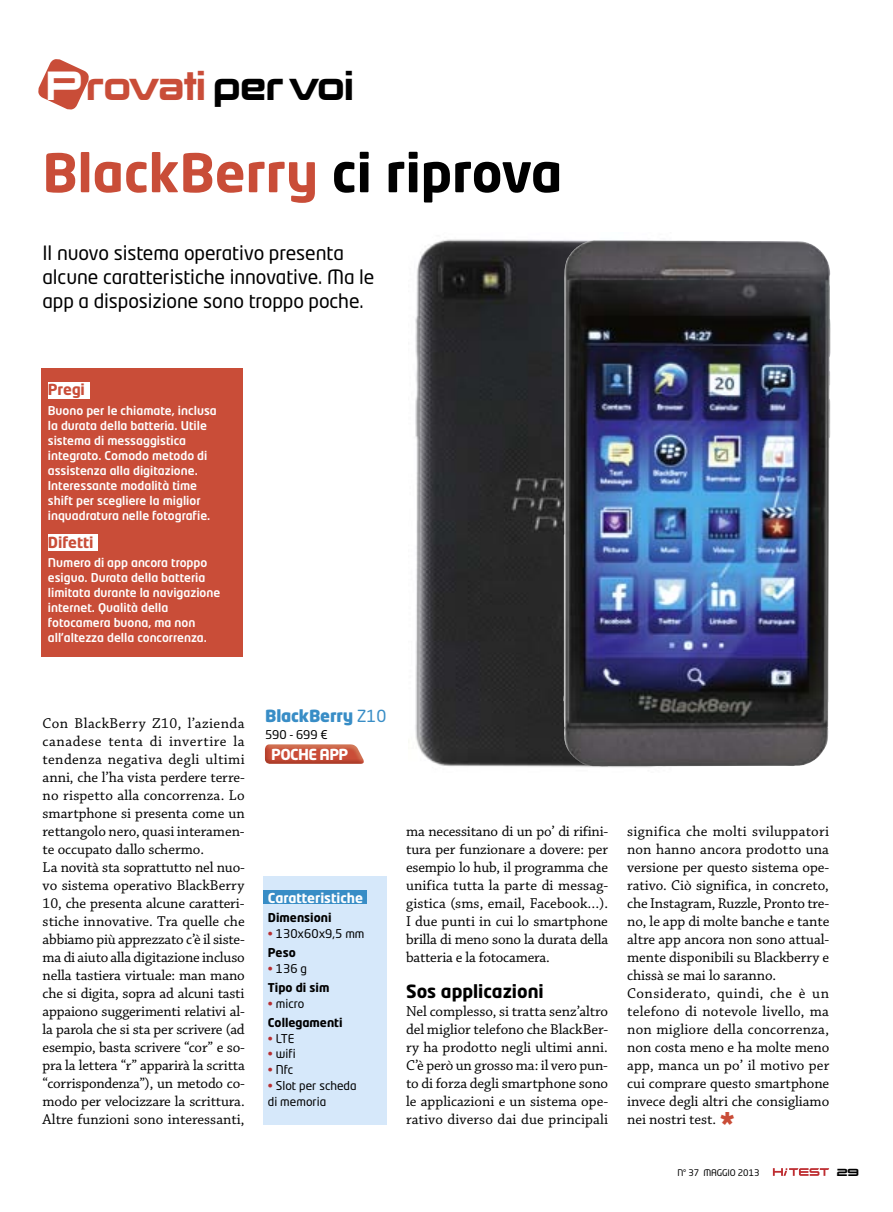
<style>
.page{position:relative;width:893px;height:1212px;background:#fff}
.page>*{position:absolute;margin:0;border:0;box-sizing:border-box;transform-origin:0 0}
.t1{font:700 52.5px "Neo Tech Pro";color:#c94d38}
.t2{font:35.55px "Korataki";color:#c94d38;scale:.85 1}
.t3{font:19.5px/24px "Neo Tech Pro";letter-spacing:-.005em;color:#000}
.t4{font:700 18px "Neo Tech Pro";color:#000}
.t5{font:900 16.5px "Neo Tech Pro";letter-spacing:-.01em;color:#388dc6}
.t6{font:15px/18px "Chaparral Pro";letter-spacing:-.005em;color:#000}
.t7{font:700 15px "Neo Tech Pro";color:#c94d38}
.t8{font:700 15px "Neo Tech Pro";letter-spacing:-.04em;color:#fff}
.t9{font:700 13.5px "Neo Tech Pro";color:#fff}
.t10{font:500 12px/15px "Neo Tech Pro";color:#fff}
.t11{font:12px/19.2px "Neo Tech Pro";color:#000}
.t12{font:700 12px/19.2px "Neo Tech Pro";color:#000}
.t13{font:9px "Neo Tech Pro";letter-spacing:-.01em;color:#000}
.t14{font:9px "Korataki";color:#000}
.s1{color:#fff}
.s2{color:#000}
.s3{font-weight:400}
.s4{color:#b72f32}
.s5{font-weight:700}
.s6{font-weight:400;color:#b72f32}
.s7{font-family:"Korataki";font-size:30px;color:#c94d38}
</style>
<div class="page">
<svg style="left:773px;top:1168px;width:56px;height:8px"></svg>
<img style="left:415px;top:239px;width:235px;height:529px">
<img style="left:563px;top:240px;width:263px;height:527px">
<svg style="left:38px;top:59px;width:51px;height:51px"></svg>
<div style="left:41px;top:368px;width:202px;height:288px;background:#c94d38"></div>
<div style="left:48px;top:382px;width:41px;height:16px;background:#fff"></div>
<div style="left:48px;top:535px;width:50px;height:16px;background:#fff"></div>
<img style="left:268px;top:744px;width:85px;height:1px">
<img style="left:267px;top:763px;width:96px;height:1px">
<img style="left:265px;top:745px;width:99px;height:18px">
<div style="left:264px;top:876px;width:123px;height:248px;background:#d6e8fa"></div>
<div style="left:264px;top:891px;width:103px;height:13px;background:#388dc6"></div>
<h2 class="t2" style="left:47px;top:65px;width:363px"><span class="s1">P</span>rovati <span class="s2">per voi</span></h2>
<h1 class="t1" style="left:43px;top:139px;width:521px">BlackBerry <span class="s2">ci riprova</span></h1>
<h3 class="t3" style="left:43px;top:241px;width:333px">Il nuovo sistema operativo presenta alcune caratteristiche innovative. Ma le app a disposizione sono troppo poche.</h3>
<p class="t7" style="left:48px;top:380px;width:39px">Pregi</p>
<p class="t10" style="left:48px;top:402px;width:170px">Buono per le chiamate, inclusa la durata della batteria. Utile sistema di messaggistica integrato. Comodo metodo di assistenza alla digitazione.<br>Interessante modalità time shift per scegliere la miglior inquadratura nelle fotografie.</p>
<p class="t7" style="left:48px;top:533px;width:47px">Difetti</p>
<p class="t10" style="left:48px;top:555px;width:174px">Numero di app ancora troppo esiguo. Durata della batteria limitata durante la navigazione internet. Qualità della fotocamera buona, ma non all’altezza della concorrenza.</p>
<p class="t6" style="left:43px;top:715px;width:204px">Con BlackBerry Z10, l’azienda canadese tenta di invertire la tendenza negativa degli ultimi anni, che l’ha vista perdere terre&shy;no rispetto alla concorrenza. Lo smartphone si presenta come un rettangolo nero, quasi interamen&shy;te occupato dallo schermo.<br>La novità sta soprattutto nel nuo&shy;vo sistema operativo BlackBerry 10, che presenta alcune caratteri&shy;stiche innovative. Tra quelle che abbiamo più apprezzato c’è il siste&shy;ma di aiuto alla digitazione incluso nella tastiera virtuale: man mano che si digita, sopra ad alcuni tasti appaiono suggerimenti relativi al&shy;la parola che si sta per scrivere (ad esempio, basta scrivere “cor” e so&shy;pra la lettera “r” apparirà la scritta “corrispondenza”), un metodo co&shy;modo per velocizzare la scrittura.<br>Altre funzioni sono interessanti,</p>
<p class="t5" style="left:265px;top:705px;width:123px">BlackBerry <span class="s3">Z10</span></p>
<p class="t11" style="left:265px;top:724px;width:64px">590 - 699 €</p>
<p class="t8" style="left:271px;top:745px;width:79px">POCHE APP</p>
<p class="t9" style="left:268px;top:889px;width:97px">Caratteristiche</p>
<p class="t12" style="left:268px;top:907px;width:65px">Dimensioni</p>
<p class="t11" style="left:268px;top:923px;width:98px"><span class="s4">•</span> 130x60x9,5 mm<br><span class="s5">Peso</span></p>
<p class="t12" style="left:268px;top:958px;width:63px"><span class="s6">•</span> <span class="s3">136 g<br></span>Tipo di sim</p>
<p class="t12" style="left:268px;top:993px;width:76px"><span class="s6">•</span> <span class="s3">micro<br></span>Collegamenti</p>
<p class="t11" style="left:268px;top:1028px;width:28px"><span class="s4">•</span> LTE</p>
<p class="t11" style="left:268px;top:1044px;width:29px"><span class="s4">•</span> wifi</p>
<p class="t11" style="left:268px;top:1060px;width:27px"><span class="s4">•</span> Nfc</p>
<p class="t11" style="left:268px;top:1077px;width:90px;line-height:15.8px"><span class="s4">•</span> Slot per scheda di memoria</p>
<p class="t6" style="left:406px;top:823px;width:204px;text-align:justify">ma necessitano di un po’ di rifini&shy;tura per funzionare a dovere: per esempio lo hub, il programma che unifica tutta la parte di messag&shy;gistica (sms, email, Facebook…).<br>I due punti in cui lo smartphone brilla di meno sono la durata della batteria e la fotocamera.</p>
<p class="t4" style="left:406px;top:980px;width:139px">Sos applicazioni</p>
<p class="t6" style="left:406px;top:1003px;width:204px;text-align:justify">Nel complesso, si tratta senz’altro del miglior telefono che BlackBer&shy;ry ha prodotto negli ultimi anni.<br>C’è però un grosso ma: il vero pun&shy;to di forza degli smartphone sono le applicazioni e un sistema ope&shy;rativo diverso dai due principali</p>
<p class="t6" style="left:627px;top:823px;width:204px">significa che molti sviluppatori non hanno ancora prodotto una versione per questo sistema ope&shy;rativo. Ciò significa, in concreto, che Instagram, Ruzzle, Pronto tre&shy;no, le app di molte banche e tante altre app ancora non sono attual&shy;mente disponibili su Blackberry e chissà se mai lo saranno.<br>Considerato, quindi, che è un telefono di notevole livello, ma non migliore della concorrenza, non costa meno e ha molte meno app, manca un po’ il motivo per cui comprare questo smartphone invece degli altri che consigliamo nei nostri test. <span class="s7">*</span></p>
<p class="t13" style="left:677px;top:1167px;width:84px">N° 37 MAGGIO 2013</p>
<p class="t14" style="left:837px;top:1167px;width:24px">29</p>
</div>
